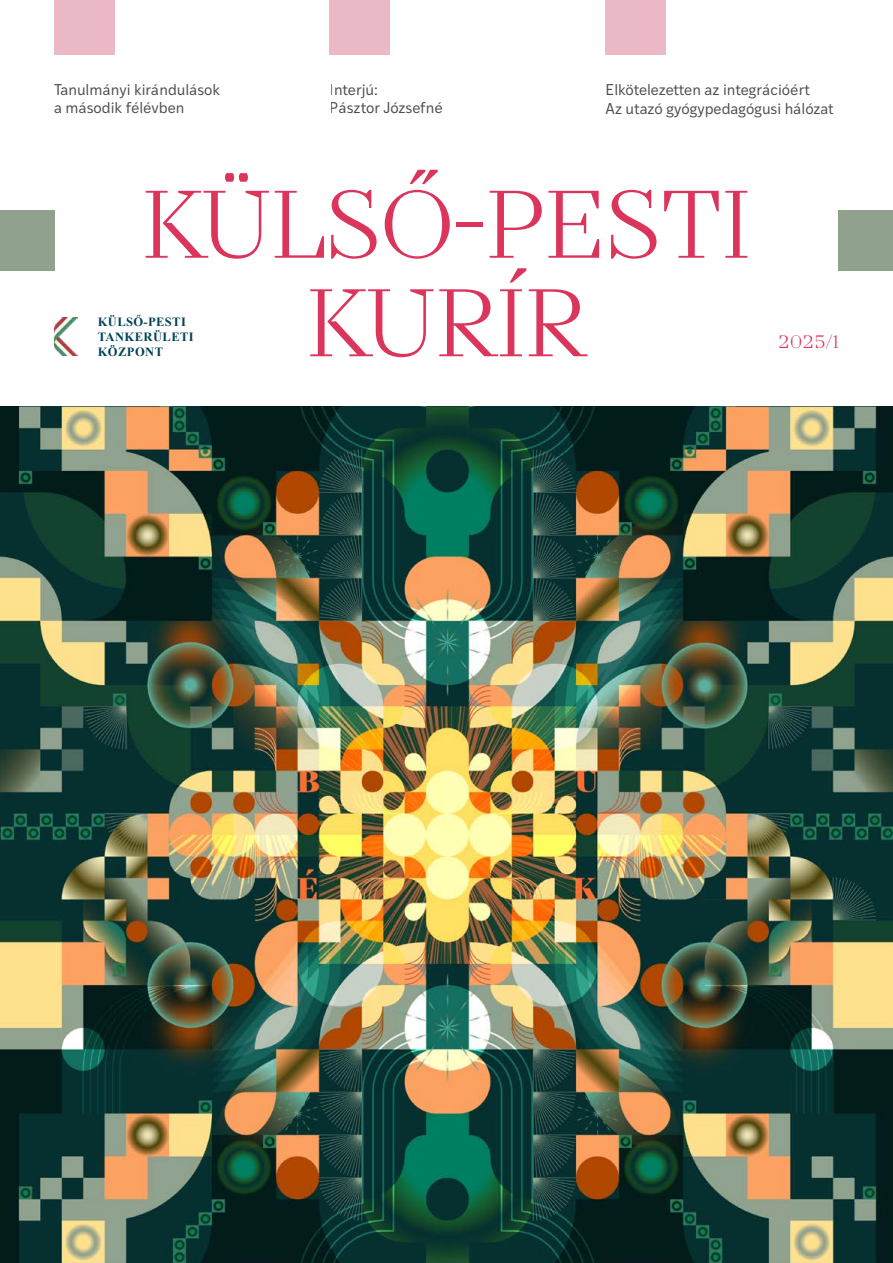
<style>
.page{position:relative;width:893px;height:1263px;background:#fff}
.page>*{position:absolute;margin:0;border:0;box-sizing:border-box;transform-origin:0 0}
.t1{font:300 95.7px/98.6px "TT Nooks";letter-spacing:-.03em;color:#dc355c;text-align:center}
.t2{font:300 18px "TT Nooks";color:#dc355c}
.t3{font:15px/18px "Ivy Style Sans";letter-spacing:-.01em;color:#000}
.t4{font:700 12.6px/15px "Times New Roman";letter-spacing:.035em;color:#004258}
</style>
<div class="page">
<img style="left:0;top:407px;width:893px;height:856px">
<img style="left:54px;top:317px;width:24px;height:39px">
<div style="left:54px;top:0;width:60px;height:54px;background:#eab9c5"></div>
<div style="left:0;top:210px;width:54px;height:60px;background:#90a28e"></div>
<div style="left:839px;top:210px;width:54px;height:60px;background:#90a28e"></div>
<div style="left:330px;top:0;width:60px;height:54px;background:#eab9c5"></div>
<div style="left:605px;top:0;width:60px;height:54px;background:#eab9c5"></div>
<p class="t3" style="left:54px;top:80px;width:168px">Tanulmányi kirándulások a második félévben</p>
<p class="t3" style="left:330px;top:80px;width:115px">Interjú:<br>Pásztor Józsefné</p>
<p class="t3" style="left:606px;top:80px;width:230px;line-height:18.8px">Elkötelezetten az integrációért<br>Az utazó gyógypedagógusi hálózat</p>
<h1 class="t1" style="left:141px;top:176px;width:613px">KÜLSŐ-PESTI<br>KURÍR</h1>
<p class="t4" style="left:98px;top:314px;width:98px">KÜLSŐ-PESTI<br>TANKERÜLETI<br>KÖZPONT</p>
<p class="t2" style="left:778px;top:331px;width:62px">2025/1</p>
</div>
